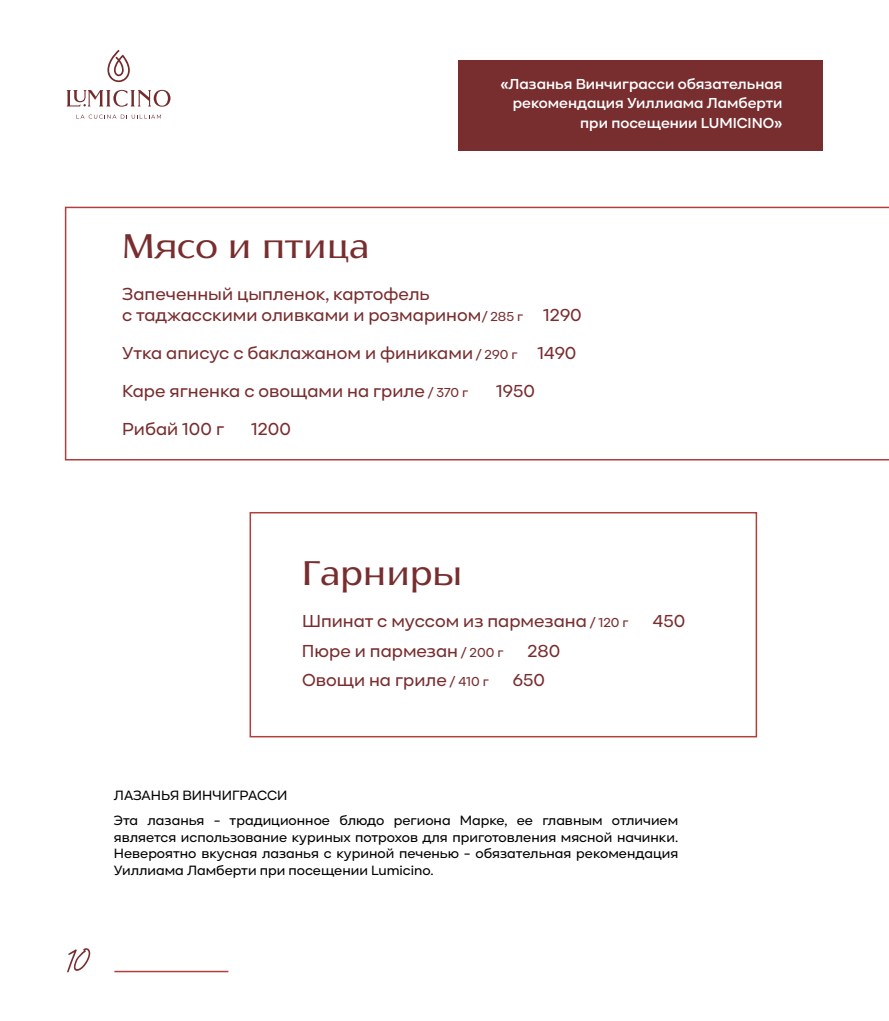
<style>
.page{position:relative;width:889px;height:1021px;background:#fff}
.page>*{position:absolute;margin:0;border:0;box-sizing:border-box;transform-origin:0 0}
.t1{font:700 54px "Gasterye";color:#782d2f}
.t2{font:34.5px "Florentia";color:#782d2f}
.t3{font:500 18px/21px "Kinetika";color:#782d2f}
.t4{font:600 15px/19.5px "Kinetika";color:#fff;text-align:right}
.t5{font:500 13.95px/16.5px "Kinetika";color:#000}
.s1{font-size:13.5px}
</style>
<div class="page">
<svg style="left:67px;top:90px;width:103px;height:17px"></svg>
<svg style="left:107px;top:50px;width:23px;height:32px"></svg>
<svg style="left:76px;top:115px;width:85px;height:4px"></svg>
<hr style="left:114px;top:970px;width:114px;height:2px;background:#b23e3e">
<div style="left:458px;top:60px;width:364px;height:91px;background:#782d2f"></div>
<svg style="left:65px;top:207px;width:824px;height:253px"></svg>
<div style="left:249px;top:512px;width:508px;height:225px;border:2px solid #b23e3e"></div>
<p class="t4" style="left:500px;top:74px;width:284px">«Лазанья Винчиграсси обязательная рекомендация Уиллиама Ламберти при посещении LUMICINO»</p>
<h2 class="t2" style="left:122px;top:224px;width:249px">Мясо и птица</h2>
<p class="t3" style="left:122px;top:283px;width:461px">Запеченный цыпленок, картофель<br>с таджасскими оливками и розмарином<span class="s1">/ 285 г</span> 1290</p>
<p class="t3" style="left:122px;top:334px;width:456px;line-height:38px">Утка аписус с баклажаном и финиками <span class="s1">/ 290 г</span> 1490<br>Каре ягненка с овощами на гриле <span class="s1">/ 370 г</span></p>
<p class="t3" style="left:496px;top:380px;width:40px">1950</p>
<p class="t3" style="left:122px;top:418px;width:103px">Рибай 100 г</p>
<p class="t3" style="left:251px;top:418px;width:41px">1200</p>
<h2 class="t2" style="left:302px;top:551px;width:162px">Гарниры</h2>
<p class="t3" style="left:302px;top:610px;width:328px">Шпинат с муссом из пармезана <span class="s1">/ 120 г</span></p>
<p class="t3" style="left:652px;top:610px;width:34px">450</p>
<p class="t3" style="left:302px;top:640px;width:203px">Пюре и пармезан <span class="s1">/ 200 г</span></p>
<p class="t3" style="left:527px;top:640px;width:34px">280</p>
<p class="t3" style="left:302px;top:669px;width:188px">Овощи на гриле <span class="s1">/ 410 г</span></p>
<p class="t3" style="left:513px;top:669px;width:34px">650</p>
<p class="t5" style="left:114px;top:782px;width:566px;line-height:25px">ЛАЗАНЬЯ ВИНЧИГРАССИ<br>Эта лазанья - традиционное блюдо региона Марке, ее главным отличием</p>
<p class="t5" style="left:114px;top:828px;width:566px;text-align:justify">является использование куриных потрохов для приготовления мясной начинки.<br>Невероятно вкусная лазанья с куриной печенью - обязательная рекомендация Уиллиама Ламберти при посещении Lumicino.</p>
<h1 class="t1" style="left:67px;top:936px;width:25px">10</h1>
</div>
